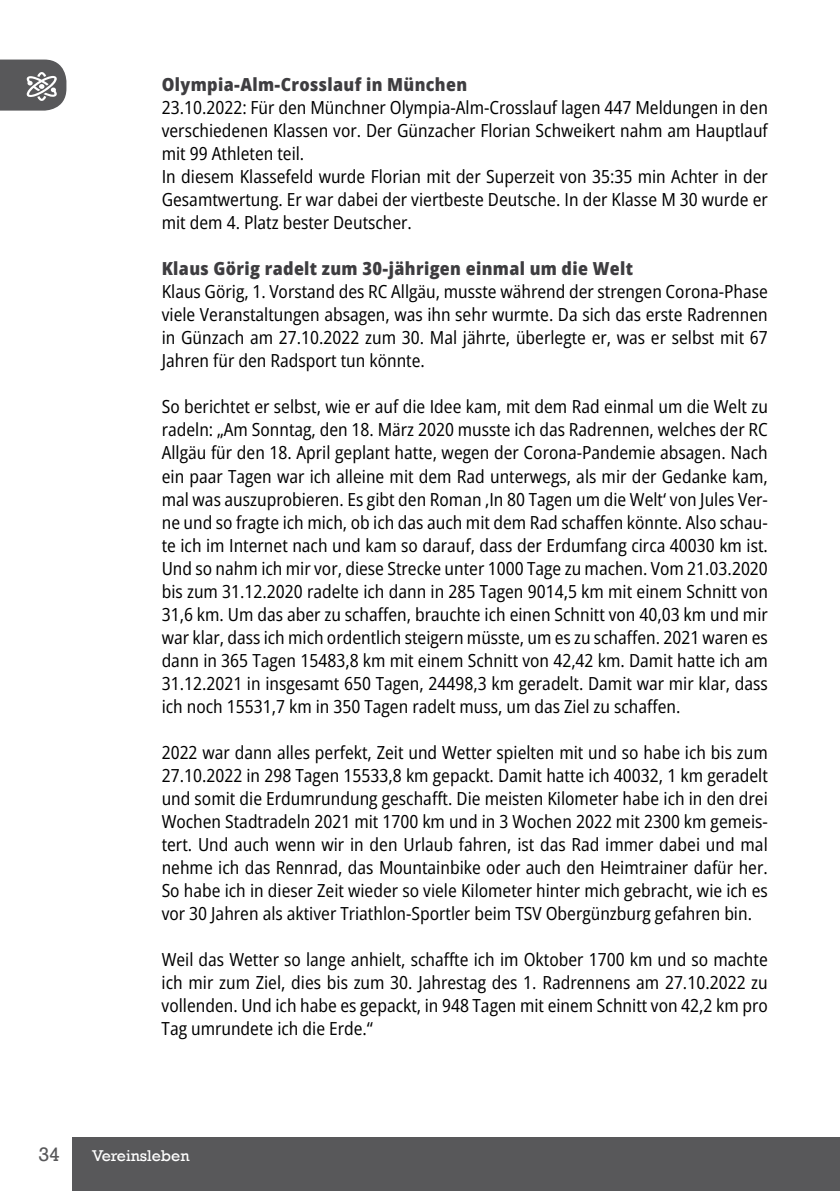
<style>
.page{position:relative;width:840px;height:1191px;background:#fff}
.page>*{position:absolute;margin:0;border:0;box-sizing:border-box;transform-origin:0 0}
.t1{font:semi-condensed 18px/23px "Open Sans";color:#000;text-align:justify}
.t2{font:800 semi-condensed 18px "Open Sans";letter-spacing:.02em;color:#3e3d40}
.t3{font:16px "Rockwell";color:#fff}
</style>
<div class="page">
<svg style="left:0;top:60px;width:66px;height:51px;background:#737374"></svg>
<div style="left:72px;top:1137px;width:767px;height:54px;background:#58585a"></div>
<p class="t2" style="left:162px;top:72px;width:307px">Olympia-Alm-Crosslauf in München</p>
<p class="t1" style="left:162px;top:96px;width:607px;text-align:left">23.10.2022: Für den Münchner Olympia-Alm-Crosslauf lagen 447 Meldungen in den verschiedenen Klassen vor. Der Günzacher Florian Schweikert nahm am Hauptlauf mit 99 Athleten teil.<br>In diesem Klassefeld wurde Florian mit der Superzeit von 35:35 min Achter in der Gesamtwertung. Er war dabei der viertbeste Deutsche. In der Klasse M 30 wurde er mit dem 4. Platz bester Deutscher.</p>
<p class="t2" style="left:162px;top:256px;width:472px">Klaus Görig radelt zum 30-jährigen einmal um die Welt</p>
<p class="t1" style="left:162px;top:280px;width:607px">Klaus Görig, 1. Vorstand des RC Allgäu, musste während der strengen Corona-Phase viele Veranstaltungen absagen, was ihn sehr wurmte. Da sich das erste Radrennen in Günzach am 27.10.2022 zum 30. Mal jährte, überlegte er, was er selbst mit 67<br>Jahren für den Radsport tun könnte.</p>
<p class="t1" style="left:162px;top:395px;width:607px">So berichtet er selbst, wie er auf die Idee kam, mit dem Rad einmal um die Welt zu radeln: „Am Sonntag, den 18. März 2020 musste ich das Radrennen, welches der RC Allgäu für den 18. April geplant hatte, wegen der Corona-Pandemie absagen. Nach ein paar Tagen war ich alleine mit dem Rad unterwegs, als mir der Gedanke kam, mal was auszuprobieren. Es gibt den Roman ‚In 80 Tagen um die Welt‘ von Jules Ver&shy;ne und so fragte ich mich, ob ich das auch mit dem Rad schaffen könnte. Also schau&shy;te ich im Internet nach und kam so darauf, dass der Erdumfang circa 40030 km ist.<br>Und so nahm ich mir vor, diese Strecke unter 1000 Tage zu machen. Vom 21.03.2020 bis zum 31.12.2020 radelte ich dann in 285 Tagen 9014,5 km mit einem Schnitt von 31,6 km. Um das aber zu schaffen, brauchte ich einen Schnitt von 40,03 km und mir war klar, dass ich mich ordentlich steigern müsste, um es zu schaffen. 2021 waren es dann in 365 Tagen 15483,8 km mit einem Schnitt von 42,42 km. Damit hatte ich am 31.12.2021 in insgesamt 650 Tagen, 24498,3 km geradelt. Damit war mir klar, dass ich noch 15531,7 km in 350 Tagen radelt muss, um das Ziel zu schaffen.</p>
<p class="t1" style="left:162px;top:740px;width:607px">2022 war dann alles perfekt, Zeit und Wetter spielten mit und so habe ich bis zum 27.10.2022 in 298 Tagen 15533,8 km gepackt. Damit hatte ich 40032, 1 km geradelt und somit die Erdumrundung geschafft. Die meisten Kilometer habe ich in den drei Wochen Stadtradeln 2021 mit 1700 km und in 3 Wochen 2022 mit 2300 km gemeis&shy;tert. Und auch wenn wir in den Urlaub fahren, ist das Rad immer dabei und mal nehme ich das Rennrad, das Mountainbike oder auch den Heimtrainer dafür her.<br>So habe ich in dieser Zeit wieder so viele Kilometer hinter mich gebracht, wie ich es vor 30 Jahren als aktiver Triathlon-Sportler beim TSV Obergünzburg gefahren bin.</p>
<p class="t1" style="left:161px;top:947px;width:607px">Weil das Wetter so lange anhielt, schaffte ich im Oktober 1700 km und so machte ich mir zum Ziel, dies bis zum 30. Jahrestag des 1. Radrennens am 27.10.2022 zu vollenden. Und ich habe es gepackt, in 948 Tagen mit einem Schnitt von 42,2 km pro Tag umrundete ich die Erde.“</p>
<p class="t3" style="left:92px;top:1146px;width:99px">Vereinsleben</p>
</div>
